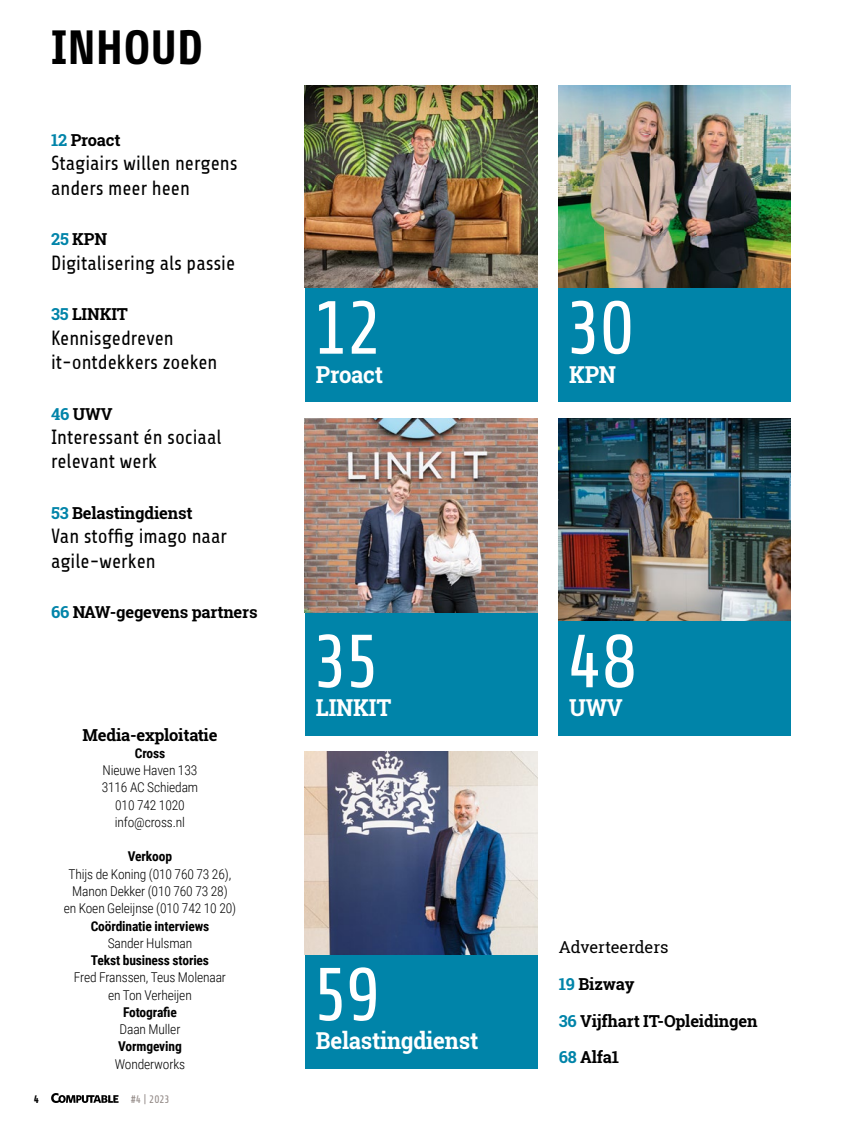
<style>
.page{position:relative;width:851px;height:1127px;background:#fff}
.page>*{position:absolute;margin:0;border:0;box-sizing:border-box;transform-origin:0 0}
.t1{font:75px "Share";letter-spacing:-.03em;color:#fff}
.t2{font:48px "Share Bold OSF";color:#000}
.t3{font:700 23.25px "Roboto Slab";letter-spacing:-.01em;color:#fff;scale:.95 1}
.t4{font:20.4px/24.5px "Share";color:#000;scale:.95 1}
.t5{font:700 16.5px "Roboto Slab";letter-spacing:-.01em;color:#000}
.t6{font:16.5px "Roboto Slab";letter-spacing:-.01em;color:#000}
.t7{font:300 13.5px/17.2px "Roboto Condensed";letter-spacing:-.01em;color:#000;text-align:center}
.t8{font:10.95px "Share";color:#948b88}
.t9{font:700 10.95px "Share";color:#000}
.s1{color:#0084a9}
.s2{font-weight:700}
</style>
<div class="page">
<div style="left:305px;top:85px;width:232px;height:317px;background:#0084a9"></div>
<div style="left:558px;top:85px;width:232px;height:317px;background:#0084a9"></div>
<div style="left:558px;top:419px;width:232px;height:316px;background:#0084a9"></div>
<div style="left:305px;top:419px;width:232px;height:316px;background:#0084a9"></div>
<div style="left:305px;top:752px;width:232px;height:316px;background:#0084a9"></div>
<img style="left:558px;top:85px;width:232px;height:202px">
<img style="left:558px;top:419px;width:232px;height:202px">
<img style="left:305px;top:419px;width:232px;height:193px">
<img style="left:305px;top:752px;width:232px;height:202px">
<svg style="left:51px;top:1093px;width:67px;height:10px"></svg>
<img style="left:305px;top:85px;width:232px;height:202px">
<p class="t2" style="left:51px;top:22px;width:154px">INHOUD</p>
<p class="t5" style="left:51px;top:129px;width:71px"><span class="s1">12</span> Proact</p>
<p class="t4" style="left:51px;top:152px;width:198px">Stagiairs willen nergens anders meer heen</p>
<p class="t5" style="left:51px;top:228px;width:57px"><span class="s1">25</span> KPN</p>
<p class="t4" style="left:51px;top:251px;width:195px">Digitalisering als passie</p>
<p class="t5" style="left:51px;top:303px;width:78px"><span class="s1">35</span> LINKIT</p>
<p class="t4" style="left:51px;top:326px;width:176px">Kennisgedreven it-ontdekkers zoeken</p>
<p class="t5" style="left:51px;top:402px;width:63px"><span class="s1">46</span> UWV</p>
<p class="t4" style="left:51px;top:425px;width:181px">Interessant én sociaal relevant werk</p>
<p class="t5" style="left:51px;top:502px;width:143px"><span class="s1">53</span> Belastingdienst</p>
<p class="t4" style="left:51px;top:525px;width:187px">Van stoffig imago naar agile-werken</p>
<p class="t5" style="left:51px;top:601px;width:208px"><span class="s1">66</span> NAW-gegevens partners</p>
<p class="t5" style="left:82px;top:723px;width:137px">Media-exploitatie</p>
<p class="t7" style="left:102px;top:744px;width:98px"><span class="s2">Cross<br></span>Nieuwe Haven 133<br>3116 AC Schiedam<br>010 742 1020 info@cross.nl</p>
<p class="t7" style="left:64px;top:847px;width:174px"><span class="s2">Verkoop<br></span>Thijs de Koning (010 760 73 26),<br>Manon Dekker (010 760 73 28)<br>en Koen Geleijnse (010 742 10 20)<br><span class="s2">Coördinatie interviews<br></span>Sander Hulsman<br><span class="s2">Tekst business stories<br></span>Fred Franssen, Teus Molenaar<br>en Ton Verheijen<br><span class="s2">Fotografie<br></span>Daan Muller<br><span class="s2">Vormgeving<br></span>Wonderworks</p>
<p class="t9" style="left:34px;top:1093px;width:7px">4</p>
<p class="t8" style="left:131px;top:1093px;width:40px">#4 | 2023</p>
<p class="t1" style="left:313px;top:289px;width:70px">12</p>
<p class="t1" style="left:566px;top:289px;width:70px">30</p>
<p class="t3" style="left:316px;top:358px;width:72px">Proact</p>
<p class="t3" style="left:569px;top:358px;width:51px">KPN</p>
<p class="t1" style="left:313px;top:623px;width:68px">35</p>
<p class="t1" style="left:566px;top:623px;width:72px">48</p>
<p class="t3" style="left:316px;top:692px;width:81px">LINKIT</p>
<p class="t3" style="left:569px;top:692px;width:58px">UWV</p>
<p class="t1" style="left:313px;top:956px;width:69px">59</p>
<p class="t3" style="left:316px;top:1025px;width:172px">Belastingdienst</p>
<p class="t6" style="left:558px;top:936px;width:111px">Adverteerders</p>
<p class="t5" style="left:558px;top:972px;width:77px"><span class="s1">19</span> Bizway</p>
<p class="t5" style="left:558px;top:1009px;width:200px"><span class="s1">36</span> Vijfhart IT-Opleidingen</p>
<p class="t5" style="left:558px;top:1046px;width:62px"><span class="s1">68</span> Alfa1</p>
</div>
